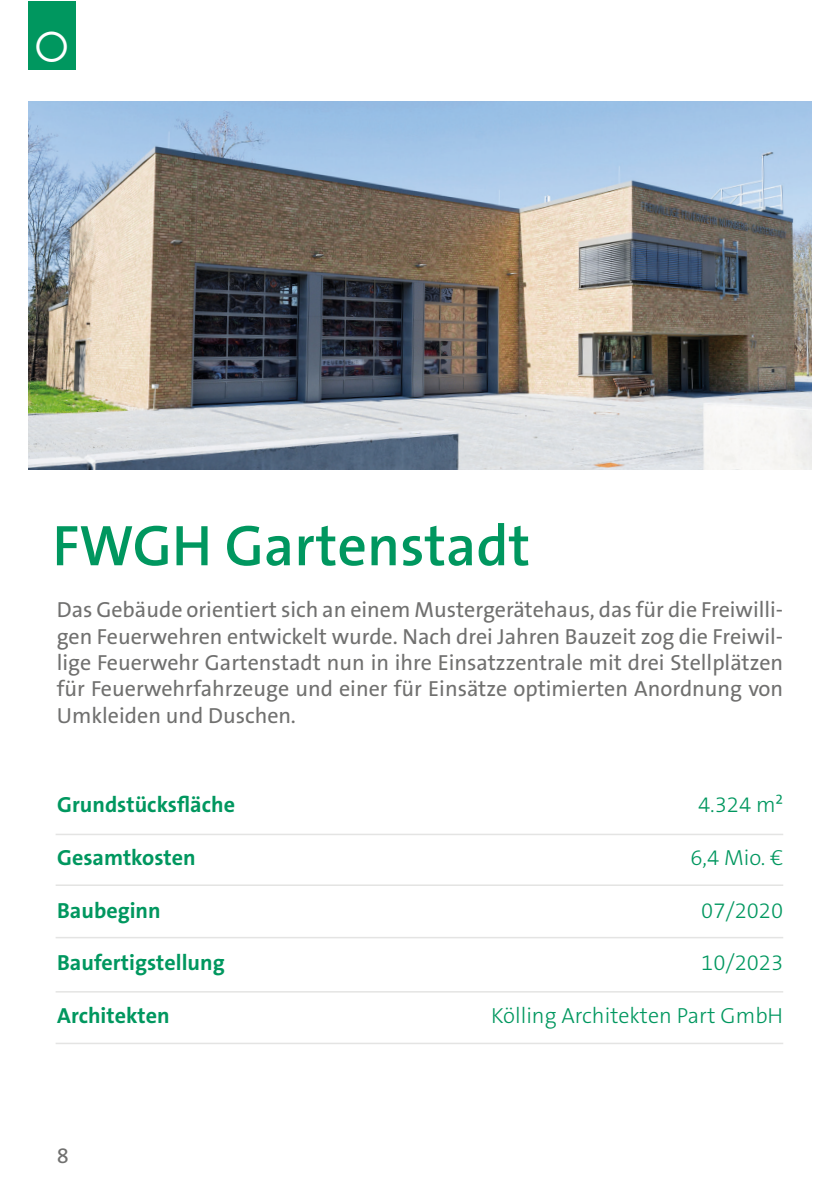
<style>
.page{position:relative;width:840px;height:1191px;background:#fff}
.page>*{position:absolute;margin:0;border:0;box-sizing:border-box;transform-origin:0 0}
.t1{font:600 57.8px "The Sans B6";color:#00975f}
.t2{font:22px/26.4px "The Sans B5";color:#70706f;text-align:justify}
.t3{font:700 22px "The Sans B7";color:#00975f}
.t4{font:300 22px "The Sans B3";color:#00975f}
</style>
<div class="page">
<div style="left:28px;top:1px;width:48px;height:68px;background:#00975f"></div>
<img style="left:28px;top:101px;width:783px;height:368px">
<hr style="left:56px;top:833px;width:726px;height:2px;background:#e4e4e3">
<hr style="left:56px;top:884px;width:726px;height:2px;background:#e4e4e3">
<hr style="left:56px;top:937px;width:726px;height:1px;background:#e4e4e3">
<hr style="left:56px;top:991px;width:726px;height:1px;background:#e4e4e3">
<hr style="left:56px;top:1042px;width:726px;height:2px;background:#e4e4e3">
<h1 class="t1" style="left:52px;top:508px;width:479px">FWGH Gartenstadt</h1>
<p class="t2" style="left:57px;top:596px;width:727px">Das Gebäude orientiert sich an einem Mustergerätehaus, das für die Freiwilli&shy;gen Feuerwehren entwickelt wurde. Nach drei Jahren Bauzeit zog die Freiwil&shy;lige Feuerwehr Gartenstadt nun in ihre Einsatzzentrale mit drei Stellplätzen für Feuerwehrfahrzeuge und einer für Einsätze optimierten Anordnung von Umkleiden und Duschen.</p>
<p class="t3" style="left:57px;top:790px;width:179px">Grundstücksfläche</p>
<p class="t3" style="left:57px;top:843px;width:140px">Gesamtkosten</p>
<p class="t3" style="left:57px;top:896px;width:105px">Baubeginn</p>
<p class="t3" style="left:57px;top:948px;width:169px">Baufertigstellung</p>
<p class="t3" style="left:57px;top:1001px;width:114px">Architekten</p>
<p class="t2" style="left:57px;top:1142px;width:14px">8</p>
<p class="t4" style="left:697px;top:790px;width:86px">4.324 m²</p>
<p class="t4" style="left:690px;top:843px;width:94px">6,4 Mio. €</p>
<p class="t4" style="left:700px;top:896px;width:83px">07/2020</p>
<p class="t4" style="left:700px;top:948px;width:83px">10/2023</p>
<p class="t4" style="left:491px;top:1001px;width:293px">Kölling Architekten Part GmbH</p>
</div>
